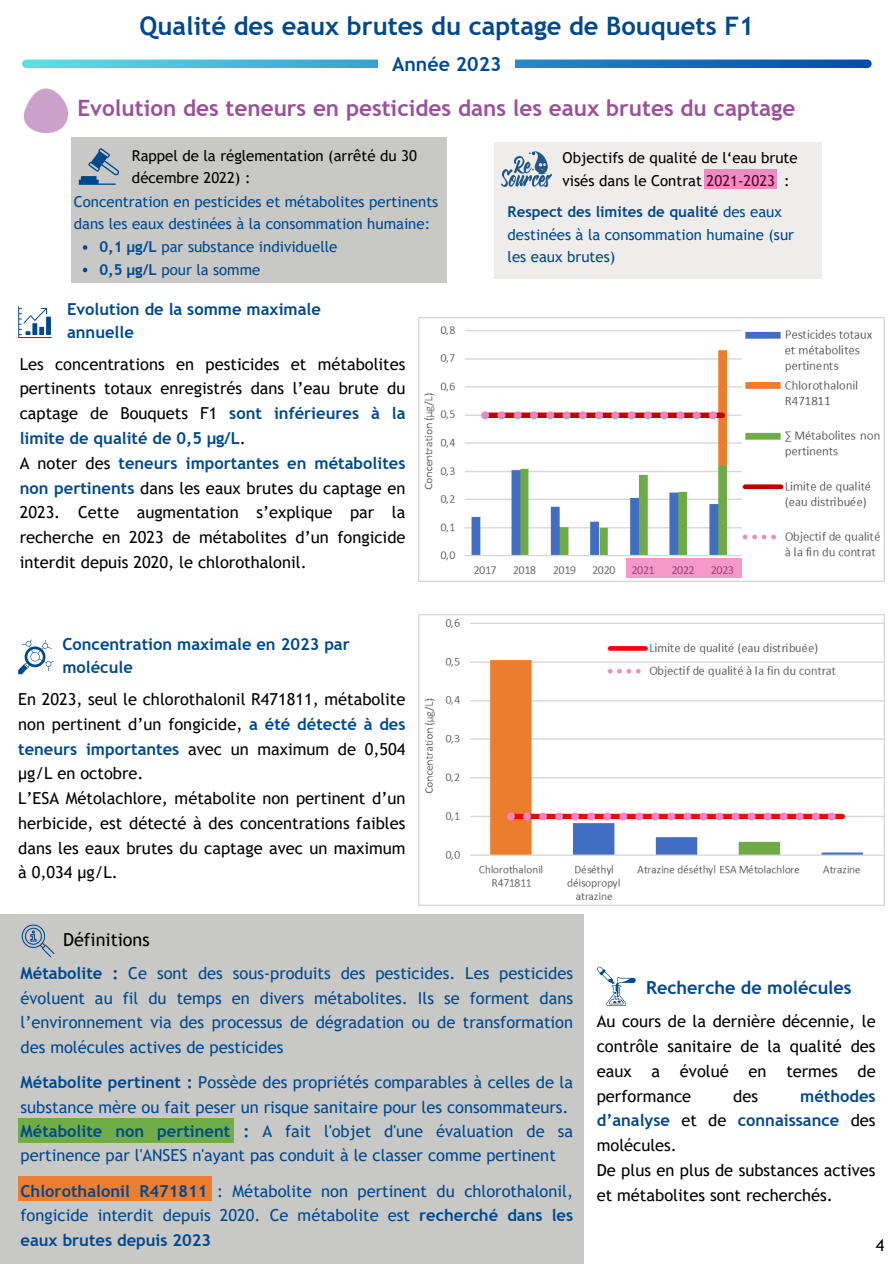
<style>
.page{position:relative;width:894px;height:1264px;background:#fff}
.page>*{position:absolute;margin:0;border:0;box-sizing:border-box;transform-origin:0 0}
.t1{font:700 25.5px "Trebuchet MS";color:#00498c}
.t2{font:700 22.5px "Trebuchet MS";color:#9b509a}
.t3{font:700 19.5px "Trebuchet MS";color:#00498c}
.t4{font:700 18px "Trebuchet MS";color:#00498c}
.t5{font:18px "Trebuchet MS";color:#000}
.t6{font:16.5px/24.8px "Trebuchet MS";color:#000;text-align:justify}
.t7{font:16.5px/24.5px "Trebuchet MS";color:#00498c;text-align:justify}
.t8{font:700 16.5px/24.8px "Trebuchet MS";color:#00498c}
.t9{font:15px/22.5px "Trebuchet MS";color:#00498c}
.t10{font:15px/22.5px "Trebuchet MS";color:#000}
.s1{font-weight:700}
.s2{font-weight:700;color:#00498c}
.s3{font-weight:400;color:#000}
</style>
<div class="page">
<img style="left:23px;top:88px;width:45px;height:45px">
<div style="left:71px;top:137px;width:375px;height:146px;background:#c8c8c7"></div>
<svg style="left:79px;top:148px;width:40px;height:37px"></svg>
<svg style="left:83px;top:245px;width:4px;height:5px"></svg>
<svg style="left:83px;top:268px;width:4px;height:4px"></svg>
<div style="left:494px;top:142px;width:328px;height:136px;background:#efecec"></div>
<img style="left:501px;top:151px;width:50px;height:35px">
<div style="left:704px;top:170px;width:72px;height:19px;background:#eb8dc0"></div>
<img style="left:418px;top:614px;width:466px;height:291px">
<div style="left:0;top:914px;width:583px;height:349px;background:#c8c8c7"></div>
<div style="left:18px;top:1118px;width:216px;height:24px;background:#70ad47"></div>
<svg style="left:22px;top:924px;width:32px;height:33px"></svg>
<svg style="left:597px;top:966px;width:38px;height:39px"></svg>
<div style="left:18px;top:1176px;width:194px;height:24px;background:#ed7d31"></div>
<svg style="left:22px;top:60px;width:849px;height:8px;background:#2f95c9"></svg>
<div style="left:378px;top:43px;width:137px;height:42px;background:#fff"></div>
<svg style="left:18px;top:639px;width:35px;height:35px"></svg>
<svg style="left:18px;top:306px;width:34px;height:32px"></svg>
<img style="left:418px;top:317px;width:466px;height:265px">
<svg style="left:626px;top:558px;width:115px;height:20px;background:#ee92c4"></svg>
<p class="t1" style="left:139px;top:11px;width:616px">Qualité des eaux brutes du captage de Bouquets F1</p>
<h5 class="t3" style="left:392px;top:52px;width:111px">Année 2023</h5>
<p class="t2" style="left:77px;top:95px;width:719px">Evolution des teneurs en pesticides dans les eaux brutes du captage</p>
<p class="t10" style="left:132px;top:144px;width:286px">Rappel de la réglementation (arrêté du 30 décembre 2022) :</p>
<p class="t10" style="left:562px;top:146px;width:236px">Objectifs de qualité de l‘eau brute visés dans le Contrat 2021-2023 :</p>
<p class="t9" style="left:507px;top:200px;width:288px"><span class="s1">Respect des limites de qualité</span> des eaux destinées à la consommation humaine (sur les eaux brutes)</p>
<h3 class="t9" style="left:74px;top:190px;width:366px">Concentration en pesticides et métabolites pertinents dans les eaux destinées à la consommation humaine:</h3>
<p class="t9" style="left:99px;top:235px;width:239px"><span class="s1">0,1 μg/L</span> par substance individuelle</p>
<h2 class="t9" style="left:99px;top:258px;width:162px"><span class="s1">0,5 μg/L</span> pour la somme</h2>
<p class="t8" style="left:67px;top:298px;width:255px;line-height:22.5px">Evolution de la somme maximale annuelle</p>
<h4 class="t6" style="left:20px;top:351px;width:387px">Les concentrations en pesticides et métabolites pertinents totaux enregistrés dans l’eau brute du captage de Bouquets F1 <span class="s2">sont inférieures à la limite de qualité de 0,5 µg/L</span>.</h4>
<p class="t6" style="left:20px;top:450px;width:387px">A noter des <span class="s2">teneurs importantes en métabolites non pertinents</span> dans les eaux brutes du captage en 2023. Cette augmentation s’explique par la recherche en 2023 de métabolites d’un fongicide interdit depuis 2020, le chlorothalonil.</p>
<p class="t8" style="left:62px;top:633px;width:289px;line-height:22.5px">Concentration maximale en 2023 par molécule</p>
<p class="t6" style="left:18px;top:686px;width:389px">En 2023, seul le chlorothalonil R471811, métabolite non pertinent d’un fongicide, <span class="s2">a été détecté à des teneurs importantes</span> avec un maximum de 0,504 µg/L en octobre.</p>
<p class="t6" style="left:18px;top:785px;width:389px">L’ESA Métolachlore, métabolite non pertinent d’un herbicide, est détecté à des concentrations faibles dans les eaux brutes du captage avec un maximum à 0,034 µg/L.</p>
<p class="t5" style="left:63px;top:929px;width:88px">Définitions</p>
<p class="t7" style="left:21px;top:961px;width:554px"><span class="s1">Métabolite :</span> Ce sont des sous-produits des pesticides. Les pesticides évoluent au fil du temps en divers métabolites. Ils se forment dans l’environnement via des processus de dégradation ou de transformation des molécules actives de pesticides</p>
<p class="t7" style="left:21px;top:1070px;width:554px"><span class="s1">Métabolite pertinent :</span> Possède des propriétés comparables à celles de la substance mère ou fait peser un risque sanitaire pour les consommateurs.</p>
<p class="t7" style="left:21px;top:1118px;width:554px"><span class="s1">Métabolite non pertinent :</span> A fait l'objet d'une évaluation de sa pertinence par l'ANSES n'ayant pas conduit à le classer comme pertinent</p>
<p class="t7" style="left:21px;top:1178px;width:554px"><span class="s1">Chlorothalonil R471811</span> : Métabolite non pertinent du chlorothalonil, fongicide interdit depuis 2020. Ce métabolite est <span class="s1">recherché dans les eaux brutes depuis 2023</span></p>
<p class="t4" style="left:646px;top:977px;width:207px">Recherche de molécules</p>
<p class="t6" style="left:596px;top:1008px;width:280px">Au cours de la dernière décennie, le contrôle sanitaire de la qualité des eaux a évolué en termes de performance</p>
<p class="t8" style="left:596px;top:1083px;width:280px;text-align:justify;text-indent:203px">méthodes d’analyse <span class="s3">et de</span> connaissance <span class="s3">des molécules.</span></p>
<p class="t6" style="left:596px;top:1157px;width:280px">De plus en plus de substances actives et métabolites sont recherchés.</p>
<p class="t6" style="left:733px;top:1083px;width:26px">des</p>
<h5 class="t6" style="left:875px;top:1232px;width:10px">4</h5>
</div>
